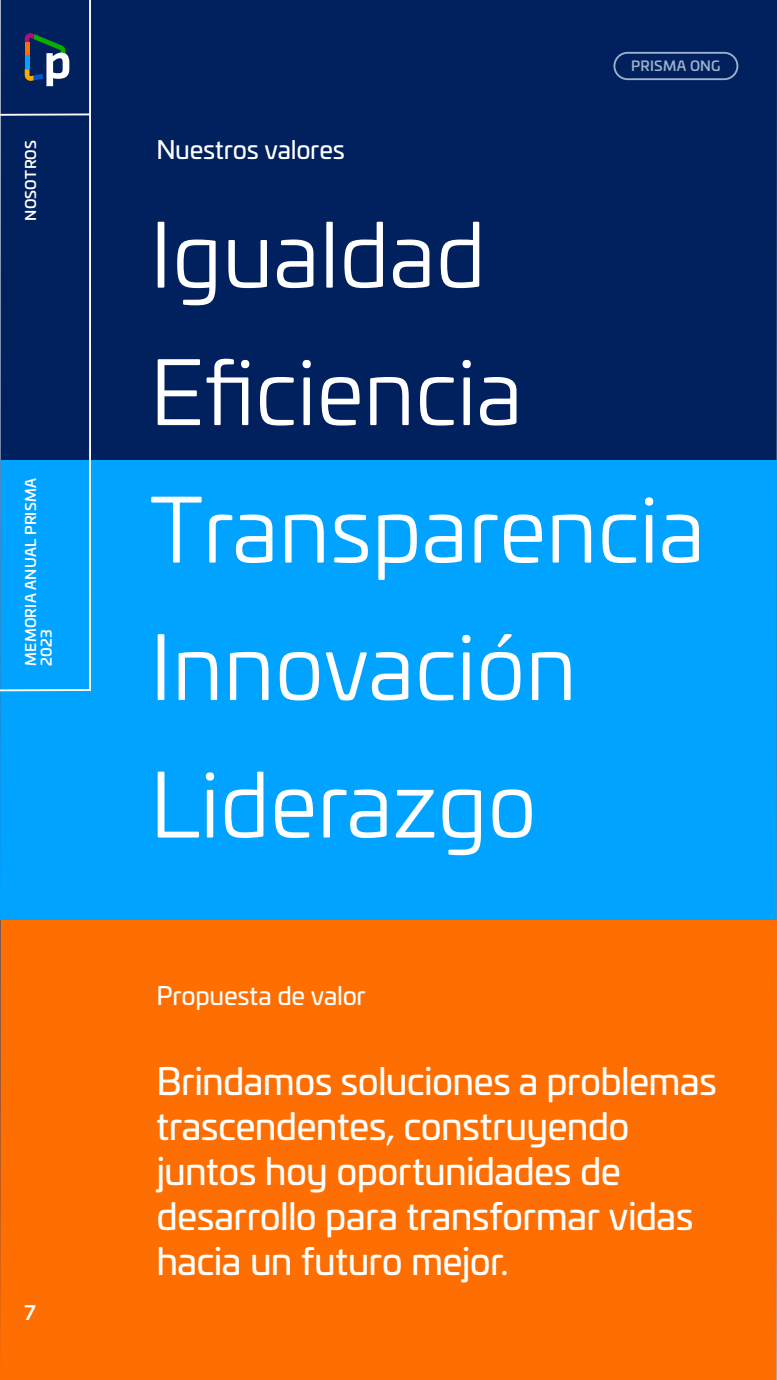
<style>
.page{position:relative;width:777px;height:1380px;background:#fff}
.page>*{position:absolute;margin:0;border:0;box-sizing:border-box;transform-origin:0 0}
.t1{font:88.12px/137.5px "Univia Pro";color:#fff}
.t2{font:36.88px/45px "Univia Pro";letter-spacing:-.02em;color:#fff}
.t3{font:25px "Univia Pro";letter-spacing:-.01em;color:#fff}
.t4{font:500 19.38px "Univia Pro";color:#fff}
.t5{font:500 14.38px/15.6px "Univia Pro";letter-spacing:.015em;color:#fff}
.t6{font:500 13.75px "Univia Pro";letter-spacing:.02em;color:#9db1ce}
</style>
<div class="page">
<div style="left:92px;top:0;width:684px;height:460px;background:#00215e"></div>
<div style="left:0;top:460px;width:776px;height:460px;background:#00a3ff"></div>
<div style="left:0;top:920px;width:776px;height:460px;background:#ff6e00"></div>
<svg style="left:0;top:0;width:92px;height:692px;background:#075399"></svg>
<svg style="left:0;top:113px;width:92px;height:4px"></svg>
<svg style="left:25px;top:33px;width:44px;height:53px"></svg>
<div style="left:613px;top:52px;width:125px;height:28px;border:2px solid #9db1ce;border-radius:13px"></div>
<p class="t5" style="left:22px;top:221px;width:82px;rotate:-90deg">NOSOTROS</p>
<p class="t5" style="left:22px;top:666px;width:189px;rotate:-90deg">MEMORIA ANUAL PRISMA<br>2023</p>
<p class="t4" style="left:25px;top:1298px;width:13px">7</p>
<p class="t3" style="left:156px;top:131px;width:190px">Nuestros valores</p>
<p class="t6" style="left:631px;top:56px;width:91px">PRISMA ONG</p>
<h1 class="t1" style="left:150px;top:183px;width:556px">Igualdad<br>Eficiencia<br>Transparencia<br>Innovación<br>Liderazgo</h1>
<p class="t3" style="left:156px;top:977px;width:211px">Propuesta de valor</p>
<p class="t2" style="left:156px;top:1057px;width:561px">Brindamos soluciones a problemas trascendentes, construyendo juntos hoy oportunidades de desarrollo para transformar vidas hacia un futuro mejor.</p>
</div>
